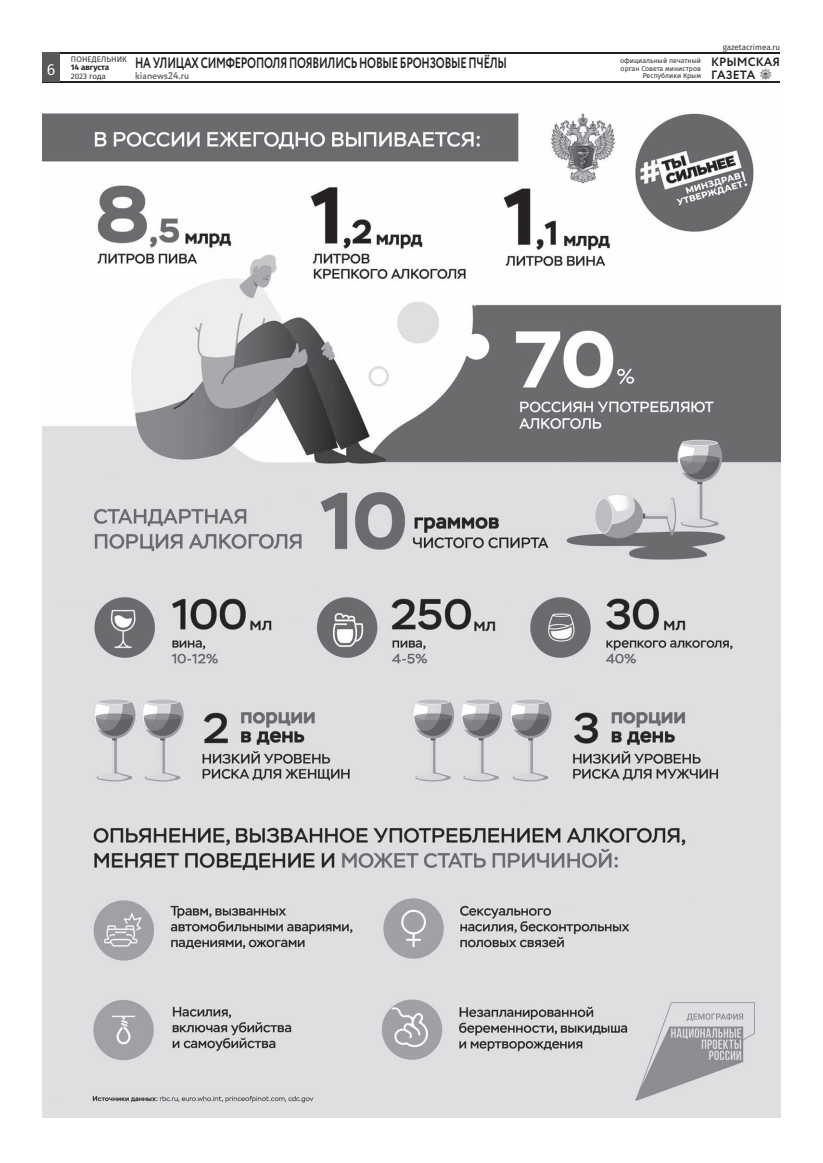
<style>
.page{position:relative;width:823px;height:1163px;background:#fff}
.page>*{position:absolute;margin:0;border:0;box-sizing:border-box;transform-origin:0 0}
.t1{font:16px "Fira Sans";color:#fff}
.t2{font:700 15px "Circe";letter-spacing:-.02em;color:#231f20;scale:.73 1}
.t3{font:700 12px/12px "Circe";color:#231f20}
.t4{font:700 10px "Circe";color:#6c6d70;scale:.95 1}
.t5{font:8px "Fira Sans";color:#231f20}
.t6{font:700 8px "Fira Sans";color:#231f20}
.t7{font:7px/7.5px "Fira Sans";color:#231f20}
</style>
<div class="page">
<svg style="left:759px;top:68px;width:12px;height:12px"></svg>
<hr style="left:43px;top:52px;width:736px;height:1px;background:#231f20">
<hr style="left:43px;top:81px;width:736px;height:1px;background:#231f20">
<div style="left:43px;top:52px;width:17px;height:30px;background:#57585a"></div>
<img style="left:43px;top:113px;width:737px;height:1004px">
<h1 class="t1" style="left:47px;top:57px;width:10px">6</h1>
<p class="t5" style="left:71px;top:53px;width:57px">ПОНЕДЕЛЬНИК</p>
<p class="t6" style="left:71px;top:61px;width:40px">14 августа</p>
<p class="t5" style="left:71px;top:70px;width:36px">2023 года</p>
<h2 class="t2" style="left:135px;top:53px;width:510px">НА УЛИЦАХ СИМФЕРОПОЛЯ ПОЯВИЛИСЬ НОВЫЕ БРОНЗОВЫЕ ПЧЁЛЫ</h2>
<h3 class="t4" style="left:135px;top:69px;width:59px">kianews24.ru</h3>
<p class="t7" style="left:619px;top:57px;width:82px">официальный печатный орган Совета министров</p>
<p class="t7" style="left:642px;top:72px;width:60px">Республики Крым</p>
<p class="t5" style="left:722px;top:41px;width:59px">gazetacrimea.ru</p>
<h3 class="t3" style="left:710px;top:57px;width:70px">КРЫМСКАЯ<br>ГАЗЕТА</h3>
</div>
